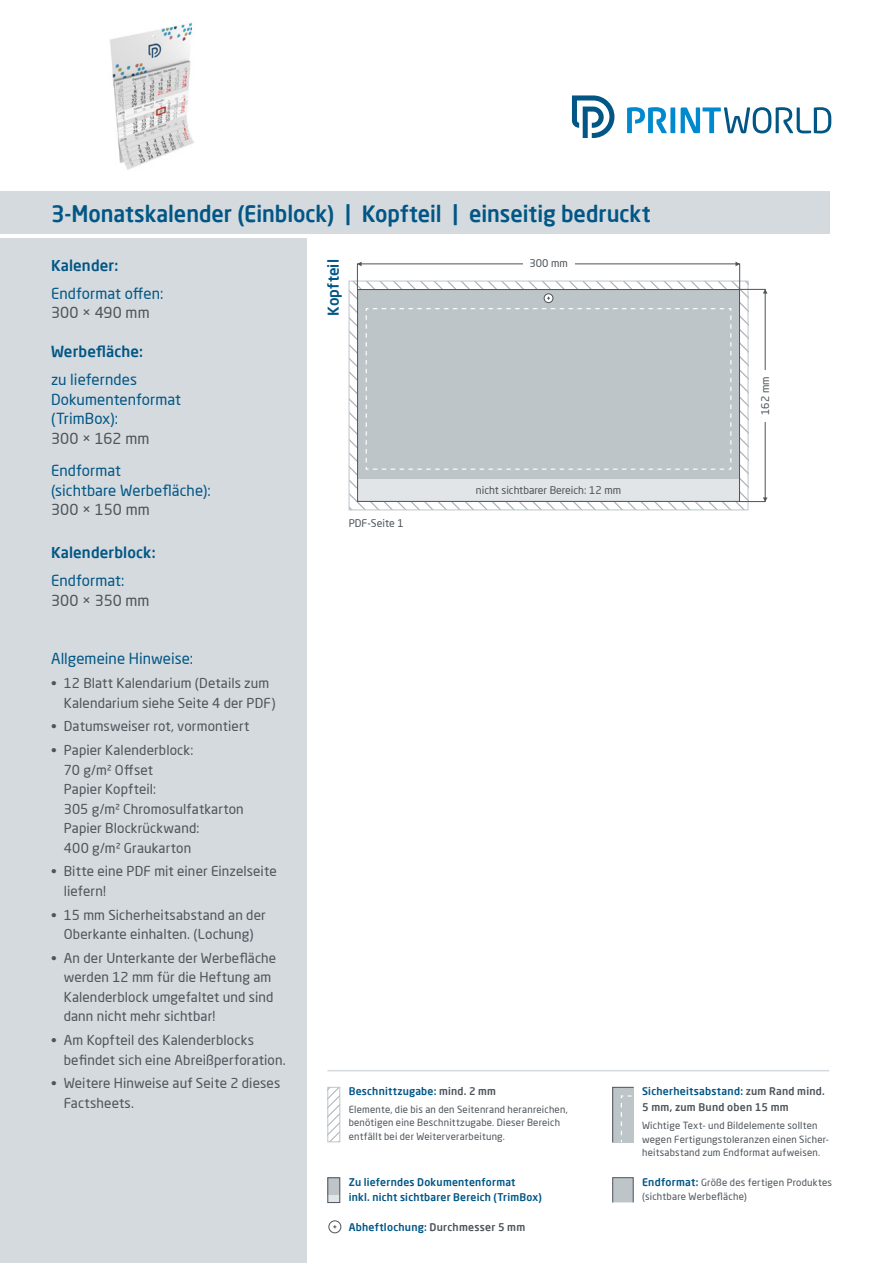
<style>
.page{position:relative;width:893px;height:1263px;background:#fff}
.page>*{position:absolute;margin:0;border:0;box-sizing:border-box;transform-origin:0 0}
.t1{font:500 22.5px "Neo Sans Pro";color:#015685;scale:.96 1}
.t2{font:15px/19.5px "Neo Sans Pro";letter-spacing:.005em;color:#015685}
.t3{font:500 15px "Neo Sans Pro";letter-spacing:.01em;color:#015685}
.t4{font:15px "Neo Sans Pro";color:#4d545a}
.t5{font:13.5px/19.5px "Neo Sans Pro";letter-spacing:.01em;color:#4d545a}
.t6{font:500 10.5px/15px "Neo Sans Pro";letter-spacing:.025em;color:#015685}
.t7{font:500 10.5px/16.5px "Neo Sans Pro";letter-spacing:.025em;color:#4d545a}
.t8{font:10.5px "Neo Sans Pro";color:#4d545a}
.t9{font:9.75px/13.5px "Neo Sans Pro";letter-spacing:.02em;color:#4d545a}
.s1{color:#4d545a}
.s2{color:#015685}
.s3{font-weight:500;font-size:10.5px;color:#015685}
</style>
<div class="page">
<div style="left:327px;top:1194px;width:13px;height:9px;background:#e2e5e8"></div>
<svg style="left:329px;top:1089px;width:9px;height:51px"></svg>
<div style="left:327px;top:1087px;width:13px;height:55px;border:1px solid #bec5c9"></div>
<svg style="left:612px;top:1086px;width:22px;height:57px"></svg>
<div style="left:328px;top:1220px;width:13px;height:13px;border:1px solid #4d545a;border-radius:50%"></div>
<hr style="left:327px;top:1070px;width:502px;height:1px;background:#d4dade">
<svg style="left:627px;top:107px;width:204px;height:26px"></svg>
<svg style="left:572px;top:96px;width:42px;height:42px"></svg>
<div style="left:0;top:238px;width:306px;height:1025px;background:#d4dade"></div>
<div style="left:0;top:191px;width:829px;height:43px;background:#d4dade"></div>
<div style="left:327px;top:1177px;width:13px;height:17px;background:#bec5c9"></div>
<div style="left:327px;top:1177px;width:13px;height:26px;border:1px solid #4d545a"></div>
<div style="left:612px;top:1177px;width:22px;height:26px;background:#bec5c9;border:1px solid #4d545a"></div>
<svg style="left:349px;top:281px;width:399px;height:229px;background:#c4cace"></svg>
<svg style="left:763px;top:289px;width:4px;height:4px"></svg>
<svg style="left:763px;top:497px;width:4px;height:5px"></svg>
<svg style="left:357px;top:262px;width:5px;height:4px"></svg>
<svg style="left:735px;top:262px;width:5px;height:4px"></svg>
<div style="left:358px;top:479px;width:381px;height:22px;background:#e2e5e8"></div>
<div style="left:357px;top:289px;width:383px;height:213px;border:1px solid #4d545a"></div>
<img style="left:110px;top:22px;width:84px;height:148px">
<h1 class="t1" style="left:51px;top:200px;width:626px">3-Monatskalender (Einblock) | Kopfteil | einseitig bedruckt</h1>
<p class="t3" style="left:51px;top:256px;width:69px">Kalender:</p>
<p class="t2" style="left:51px;top:283px;width:114px">Endformat offen:</p>
<p class="t4" style="left:51px;top:304px;width:100px">300 × 490 mm</p>
<p class="t3" style="left:51px;top:342px;width:94px">Werbefläche:</p>
<p class="t2" style="left:51px;top:370px;width:131px">zu lieferndes<br>Dokumentenformat (TrimBox):</p>
<p class="t4" style="left:51px;top:429px;width:100px">300 × 162 mm</p>
<p class="t2" style="left:51px;top:461px;width:161px">Endformat<br>(sichtbare Werbefläche):</p>
<p class="t4" style="left:51px;top:500px;width:100px">300 × 150 mm</p>
<p class="t3" style="left:51px;top:543px;width:106px">Kalenderblock:</p>
<p class="t2" style="left:51px;top:571px;width:75px">Endformat:</p>
<p class="t4" style="left:51px;top:591px;width:100px">300 × 350 mm</p>
<p class="t3" style="left:324px;top:316px;width:58px;rotate:-90deg">Kopfteil</p>
<p class="t8" style="left:349px;top:516px;width:57px">PDF-Seite 1</p>
<p class="t8" style="left:529px;top:257px;width:40px">300 mm</p>
<p class="t8" style="left:476px;top:484px;width:147px">nicht sichtbarer Bereich: 12 mm</p>
<p class="t8" style="left:759px;top:415px;width:40px;rotate:-90deg">162 mm</p>
<p class="t2" style="left:51px;top:649px;width:144px">Allgemeine Hinweise:</p>
<p class="t5" style="left:64px;top:673px;width:213px;text-indent:-13px">• 12 Blatt Kalendarium (Details zum<br>Kalendarium siehe Seite 4 der PDF)</p>
<p class="t5" style="left:51px;top:716px;width:200px">• Datumsweiser rot, vormontiert</p>
<p class="t5" style="left:64px;top:740px;width:181px;text-indent:-13px">• Papier Kalenderblock:<br>70 g/m² Offset<br>Papier Kopfteil:<br>305 g/m² Chromosulfatkarton<br>Papier Blockrückwand:<br>400 g/m² Graukarton</p>
<p class="t5" style="left:64px;top:861px;width:214px;text-indent:-13px">• Bitte eine PDF mit einer Einzelseite liefern!</p>
<p class="t5" style="left:51px;top:905px;width:216px;text-align:center">• 15 mm Sicherheitsabstand an der<br>Oberkante einhalten. (Lochung)</p>
<p class="t5" style="left:64px;top:948px;width:214px;text-indent:-13px">• An der Unterkante der Werbefläche werden 12 mm für die Heftung am<br>Kalenderblock umgefaltet und sind dann nicht mehr sichtbar!</p>
<p class="t5" style="left:64px;top:1030px;width:223px;text-indent:-13px">• Am Kopfteil des Kalenderblocks befindet sich eine Abreißperforation.</p>
<p class="t5" style="left:64px;top:1073px;width:218px;text-indent:-13px">• Weitere Hinweise auf Seite 2 dieses<br>Factsheets.</p>
<p class="t6" style="left:349px;top:1083px;width:149px">Beschnittzugabe: <span class="s1">mind. 2 mm</span></p>
<p class="t9" style="left:349px;top:1102px;width:221px">Elemente, die bis an den Seitenrand heranreichen, benötigen eine Beschnittzugabe. Dieser Bereich entfällt bei der Weiterverarbeitung.</p>
<p class="t6" style="left:349px;top:1175px;width:195px">Zu lieferndes Dokumentenformat<br>inkl. nicht sichtbarer Bereich (TrimBox)</p>
<p class="t6" style="left:349px;top:1219px;width:178px">Abheftlochung: <span class="s1">Durchmesser 5 mm</span></p>
<p class="t7" style="left:642px;top:1082px;width:184px"><span class="s2">Sicherheitsabstand:</span> zum Rand mind.<br>5 mm, zum Bund oben 15 mm</p>
<p class="t9" style="left:642px;top:1119px;width:189px">Wichtige Text- und Bildelemente sollten wegen Fertigungstoleranzen einen Sicher&shy;heitsabstand zum Endformat aufweisen.</p>
<p class="t9" style="left:642px;top:1176px;width:192px"><span class="s3">Endformat:</span> Größe des fertigen Produktes (sichtbare Werbefläche)</p>
</div>
